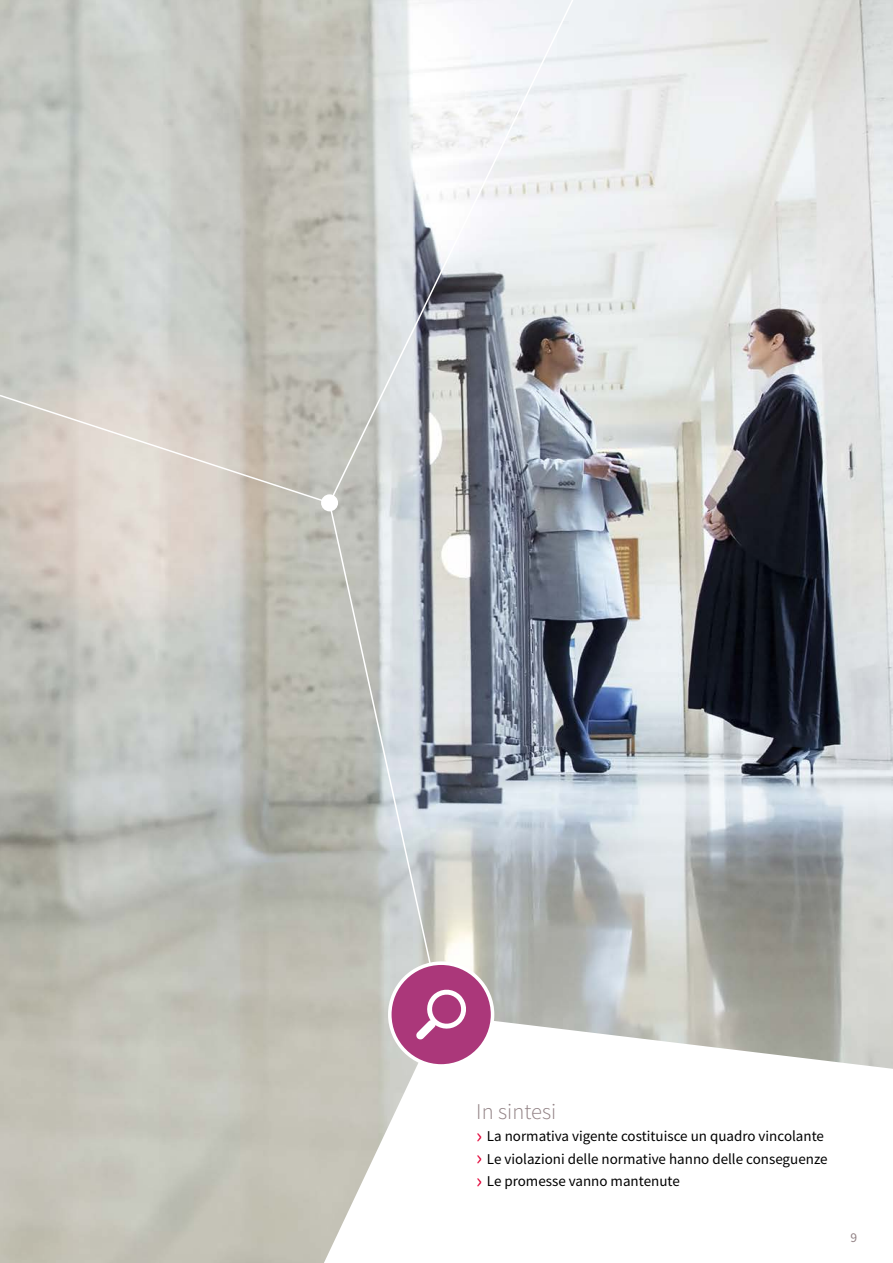
<style>
.page{position:relative;width:893px;height:1263px;background:#fff}
.page>*{position:absolute;margin:0;border:0;box-sizing:border-box;transform-origin:0 0}
.t1{font:300 22.5px "Source Sans Pro";color:#928285}
.t2{font:15px/22.5px "Source Sans Pro";color:#000}
.t3{font:13.5px "Source Sans Pro";color:#928285}
.s1{font-size:22.5px;color:#e20036}
</style>
<div class="page">
<img style="left:0;top:0;width:893px;height:1263px">
<svg style="left:0;top:394px;width:443px;height:622px;background:#c1c1bb"></svg>
<svg style="left:328px;top:0;width:250px;height:504px"></svg>
<div style="left:321px;top:494px;width:17px;height:17px;background:#fff;border-radius:50%"></div>
<svg style="left:324px;top:1014px;width:569px;height:249px"></svg>
<div style="left:390px;top:963px;width:103px;height:103px;background:#ab377a;border-radius:50%"></div>
<div style="left:388px;top:961px;width:106px;height:107px;border:4px solid #fff;border-radius:50%"></div>
<svg style="left:416px;top:989px;width:50px;height:51px"></svg>
<h1 class="t1" style="left:476px;top:1098px;width:82px">In sintesi</h1>
<p class="t2" style="left:476px;top:1125px;width:353px"><span class="s1">›</span> La normativa vigente costituisce un quadro vincolante <span class="s1">›</span> Le violazioni delle normative hanno delle conseguenze <span class="s1">›</span> Le promesse vanno mantenute</p>
<p class="t3" style="left:850px;top:1229px;width:8px">9</p>
</div>
